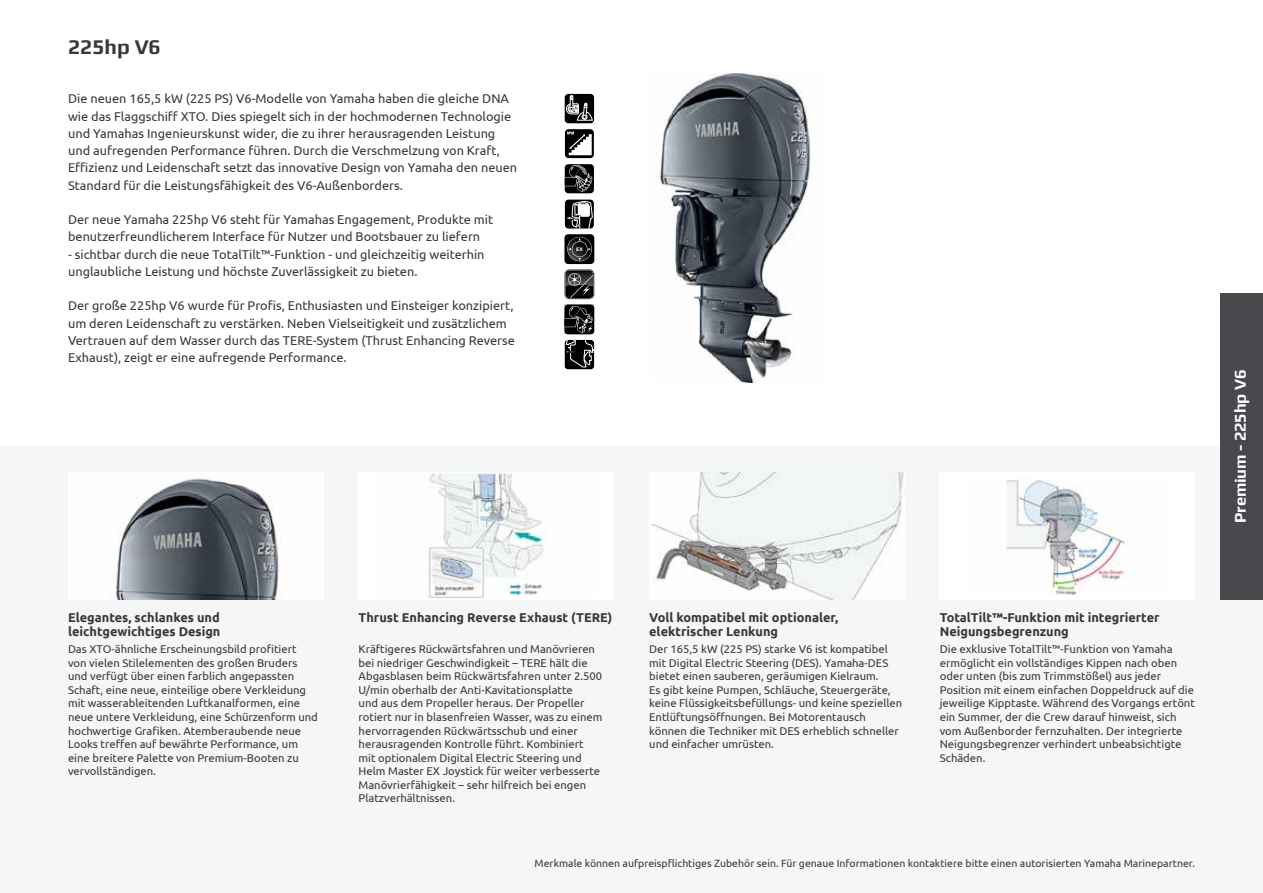
<style>
.page{position:relative;width:1263px;height:893px;background:#fff}
.page>*{position:absolute;margin:0;border:0;box-sizing:border-box;transform-origin:0 0}
.t1{font:700 21px "Play";color:#383937}
.t2{font:700 16.5px "Play";letter-spacing:-.01em;color:#fff}
.t3{font:12.75px/17.2px "Ubuntu";color:#383937}
.t4{font:700 12.75px/13.5px "Ubuntu";color:#383937}
.t5{font:11.25px/13.5px "Ubuntu";color:#383937}
.t6{font:10.5px "Ubuntu";color:#383937}
.t7{font:700 5.25px "Play";color:#fff}
</style>
<div class="page">
<div style="left:0;top:446px;width:1263px;height:447px;background:#f5f6f6"></div>
<img style="left:659px;top:72px;width:153px;height:311px">
<img style="left:116px;top:478px;width:163px;height:122px">
<div style="left:940px;top:472px;width:255px;height:128px;background:#fff"></div>
<img style="left:1006px;top:477px;width:119px;height:117px">
<img style="left:652px;top:472px;width:252px;height:128px">
<div style="left:359px;top:472px;width:255px;height:128px;background:#fff"></div>
<img style="left:428px;top:473px;width:119px;height:125px">
<div style="left:565px;top:94px;width:29px;height:29px;background:#000;border-radius:4px"></div>
<svg style="left:566px;top:95px;width:27px;height:28px"></svg>
<div style="left:564px;top:234px;width:30px;height:30px;background:#000;border-radius:4px"></div>
<svg style="left:567px;top:237px;width:25px;height:24px"></svg>
<svg style="left:568px;top:238px;width:23px;height:23px"></svg>
<svg style="left:565px;top:129px;width:29px;height:29px"></svg>
<svg style="left:567px;top:132px;width:25px;height:23px"></svg>
<div style="left:564px;top:305px;width:30px;height:29px;background:#000;border-radius:4px"></div>
<svg style="left:564px;top:306px;width:29px;height:27px"></svg>
<div style="left:565px;top:164px;width:29px;height:29px;background:#000;border-radius:4px"></div>
<svg style="left:565px;top:165px;width:27px;height:27px"></svg>
<svg style="left:564px;top:269px;width:30px;height:30px"></svg>
<svg style="left:565px;top:200px;width:29px;height:29px"></svg>
<svg style="left:566px;top:201px;width:26px;height:28px"></svg>
<svg style="left:564px;top:340px;width:30px;height:29px"></svg>
<div style="left:1220px;top:293px;width:43px;height:307px;background:#47494d"></div>
<h1 class="t1" style="left:68px;top:34px;width:94px">225hp V6</h1>
<p class="t3" style="left:68px;top:90px;width:451px">Die neuen 165,5 kW (225 PS) V6-Modelle von Yamaha haben die gleiche DNA wie das Flaggschiff XTO. Dies spiegelt sich in der hochmodernen Technologie und Yamahas Ingenieurskunst wider, die zu ihrer herausragenden Leistung und aufregenden Performance führen. Durch die Verschmelzung von Kraft, Effizienz und Leidenschaft setzt das innovative Design von Yamaha den neuen Standard für die Leistungsfähigkeit des V6-Außenborders.</p>
<p class="t3" style="left:68px;top:210px;width:427px">Der neue Yamaha 225hp V6 steht für Yamahas Engagement, Produkte mit benutzerfreundlicherem Interface für Nutzer und Bootsbauer zu liefern</p>
<p class="t3" style="left:68px;top:245px;width:418px">- sichtbar durch die neue TotalTilt™-Funktion - und gleichzeitig weiterhin unglaubliche Leistung und höchste Zuverlässigkeit zu bieten.</p>
<p class="t3" style="left:68px;top:297px;width:448px">Der große 225hp V6 wurde für Profis, Enthusiasten und Einsteiger konzipiert, um deren Leidenschaft zu verstärken. Neben Vielseitigkeit und zusätzlichem Vertrauen auf dem Wasser durch das TERE-System (Thrust Enhancing Reverse Exhaust), zeigt er eine aufregende Performance.</p>
<p class="t7" style="left:576px;top:246px;width:8px">EX</p>
<p class="t4" style="left:68px;top:611px;width:154px">Elegantes, schlankes und leichtgewichtiges Design</p>
<p class="t5" style="left:68px;top:642px;width:251px">Das XTO-ähnliche Erscheinungsbild profitiert von vielen Stilelementen des großen Bruders und verfügt über einen farblich angepassten Schaft, eine neue, einteilige obere Verkleidung mit wasserableitenden Luftkanalformen, eine neue untere Verkleidung, eine Schürzenform und hochwertige Grafiken. Atemberaubende neue Looks treffen auf bewährte Performance, um eine breitere Palette von Premium-Booten zu vervollständigen.</p>
<p class="t4" style="left:359px;top:611px;width:255px">Thrust Enhancing Reverse Exhaust (TERE)</p>
<p class="t5" style="left:359px;top:642px;width:245px">Kräftigeres Rückwärtsfahren und Manövrieren bei niedriger Geschwindigkeit – TERE hält die Abgasblasen beim Rückwärtsfahren unter 2.500<br>U/min oberhalb der Anti-Kavitationsplatte<br>und aus dem Propeller heraus. Der Propeller rotiert nur in blasenfreien Wasser, was zu einem hervorragenden Rückwärtsschub und einer herausragenden Kontrolle führt. Kombiniert mit optionalem Digital Electric Steering und Helm Master EX Joystick für weiter verbesserte Manövrierfähigkeit – sehr hilfreich bei engen Platzverhältnissen.</p>
<p class="t4" style="left:649px;top:611px;width:191px">Voll kompatibel mit optionaler, elektrischer Lenkung</p>
<p class="t5" style="left:649px;top:642px;width:254px">Der 165,5 kW (225 PS) starke V6 ist kompatibel mit Digital Electric Steering (DES). Yamaha-DES bietet einen sauberen, geräumigen Kielraum.<br>Es gibt keine Pumpen, Schläuche, Steuergeräte, keine Flüssigkeitsbefüllungs- und keine speziellen Entlüftungsöffnungen. Bei Motorentausch können die Techniker mit DES erheblich schneller und einfacher umrüsten.</p>
<p class="t4" style="left:940px;top:611px;width:221px">TotalTilt™-Funktion mit integrierter<br>Neigungsbegrenzung</p>
<p class="t5" style="left:940px;top:642px;width:257px">Die exklusive TotalTilt™-Funktion von Yamaha ermöglicht ein vollständiges Kippen nach oben oder unten (bis zum Trimmstößel) aus jeder Position mit einem einfachen Doppeldruck auf die jeweilige Kipptaste. Während des Vorgangs ertönt ein Summer, der die Crew darauf hinweist, sich vom Außenborder fernzuhalten. Der integrierte Neigungsbegrenzer verhindert unbeabsichtigte Schäden.</p>
<p class="t6" style="left:535px;top:857px;width:662px">Merkmale können aufpreispflichtiges Zubehör sein. Für genaue Informationen kontaktiere bitte einen autorisierten Yamaha Marinepartner.</p>
<h2 class="t2" style="left:1230px;top:523px;width:155px;rotate:-90deg">Premium - 225hp V6</h2>
</div>
